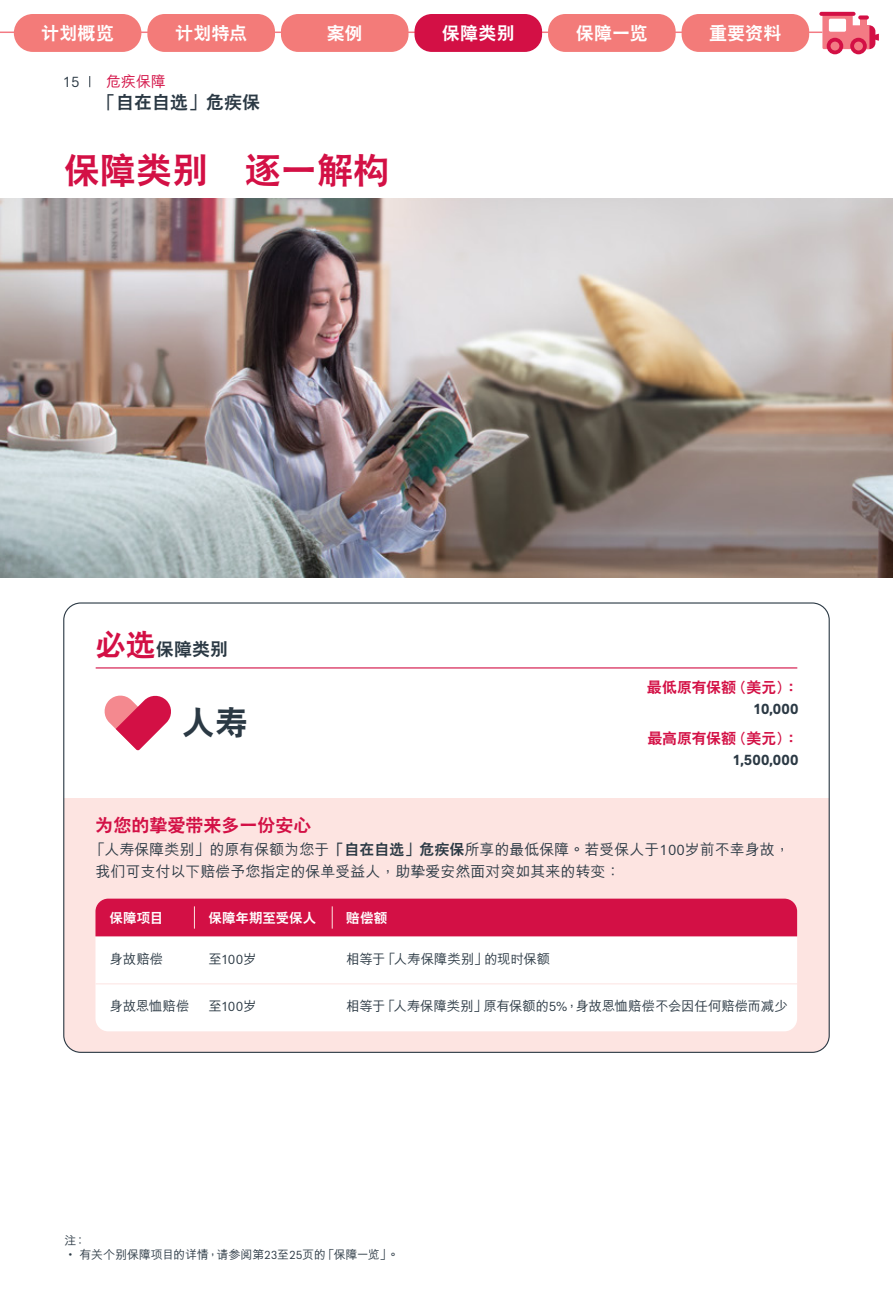
<style>
.page{position:relative;width:893px;height:1297px;background:#fff}
.page>*{position:absolute;margin:0;border:0;box-sizing:border-box;transform-origin:0 0}
.t1{font:800 36px "C Hei 2 HKS";letter-spacing:.005em;color:#d31045}
.t2{font:800 33px "C Hei 2 HKS";color:#2b3944}
.t3{font:800 18px "C Hei 2 HKS";letter-spacing:.015em;color:#fff}
.t4{font:800 18px "C Hei 2 HKS";color:#2b3944}
.t5{font:800 18px "C Hei 2 HKS";color:#d31045}
.t6{font:500 15px/22.5px "M Hei HKS";color:#2b3944}
.t7{font:800 15px "C Hei 2 HKS";letter-spacing:-.005em;color:#d31045}
.t8{font:700 15px "AIA Everest";letter-spacing:.015em;color:#2b3944}
.t9{font:500 15px "M Hei HKS";color:#d31045}
.t10{font:15px "AIA Everest";color:#2b3944}
.t11{font:500 13.5px "M Hei HKS";letter-spacing:-.02em;color:#2b3944}
.t12{font:800 13.5px "C Hei 2 HKS";letter-spacing:.005em;color:#fff}
.t13{font:13.5px "AIA Everest";letter-spacing:-.015em;color:#2b3944}
.t14{font:500 12px/13.5px "M Hei HKS";letter-spacing:-.015em;color:#2b3944}
.s1{font-size:30px;color:#d31045}
.s2{font-family:"C Hei 2 HKS";font-weight:800}
.s3{font-family:"AIA Everest";font-weight:400}
.s4{font-family:"M Hei HKS";font-weight:500}
.s5{font-family:"Koz Go Pr 6 N";font-weight:400}
</style>
<div class="page">
<div style="left:65px;top:798px;width:763px;height:253px;background:#fde4e1"></div>
<img style="left:0;top:199px;width:893px;height:378px">
<svg style="left:104px;top:695px;width:67px;height:55px"></svg>
<svg style="left:95px;top:936px;width:702px;height:95px"></svg>
<div style="left:95px;top:899px;width:702px;height:37px;background:#d31045"></div>
<hr style="left:96px;top:983px;width:701px;height:1px;background:#fde4e1">
<hr style="left:96px;top:667px;width:701px;height:1px;background:#d31045">
<hr style="left:0;top:32px;width:822px;height:1px;background:#f37b84">
<div style="left:14px;top:14px;width:127px;height:38px;background:#f37b79;border-radius:19px"></div>
<div style="left:147px;top:14px;width:128px;height:38px;background:#f37b79;border-radius:17px"></div>
<div style="left:414px;top:14px;width:128px;height:38px;background:#d31045;border-radius:17px"></div>
<div style="left:281px;top:14px;width:127px;height:38px;background:#f37b79;border-radius:17px"></div>
<div style="left:548px;top:14px;width:128px;height:38px;background:#f37b79;border-radius:17px"></div>
<div style="left:682px;top:14px;width:127px;height:38px;background:#f37b79;border-radius:17px"></div>
<svg style="left:822px;top:14px;width:57px;height:35px"></svg>
<div style="left:860px;top:19px;width:7px;height:7px;background:#f37b84"></div>
<div style="left:858px;top:15px;width:11px;height:5px;background:#d31045;border-radius:2px"></div>
<div style="left:829px;top:19px;width:17px;height:13px;background:#fff;border-radius:2px"></div>
<svg style="left:819px;top:12px;width:36px;height:4px"></svg>
<svg style="left:850px;top:38px;width:17px;height:16px"></svg>
<div style="left:854px;top:42px;width:9px;height:8px;background:#f37b84;border-radius:50%"></div>
<svg style="left:827px;top:38px;width:16px;height:16px"></svg>
<div style="left:830px;top:42px;width:9px;height:8px;background:#f37b84;border-radius:50%"></div>
<p class="t3" style="left:41px;top:21px;width:74px">計劃概覽</p>
<p class="t3" style="left:175px;top:21px;width:74px">計劃特點</p>
<p class="t3" style="left:327px;top:21px;width:37px">案例</p>
<p class="t3" style="left:442px;top:21px;width:74px">保障類別</p>
<p class="t3" style="left:576px;top:21px;width:73px">保障一覽</p>
<p class="t3" style="left:709px;top:21px;width:74px">重要資料</p>
<p class="t10" style="left:63px;top:73px;width:18px">15</p>
<p class="t9" style="left:106px;top:70px;width:61px">危疾保障</p>
<p class="t4" style="left:98px;top:90px;width:163px">「自在自選」危疾保</p>
<h1 class="t1" style="left:64px;top:147px;width:327px">保障類別 逐一解構</h1>
<p class="t4" style="left:96px;top:638px;width:134px"><span class="s1">必選</span>保障類別</p>
<h2 class="t2" style="left:182px;top:701px;width:68px">人壽</h2>
<p class="t7" style="left:647px;top:677px;width:153px">最低原有保額（美元）：</p>
<p class="t8" style="left:753px;top:700px;width:47px">10,000</p>
<p class="t7" style="left:647px;top:728px;width:153px">最高原有保額（美元）：</p>
<p class="t8" style="left:732px;top:751px;width:68px">1,500,000</p>
<p class="t5" style="left:95px;top:813px;width:217px">為您的摯愛帶來多一份安心</p>
<p class="t6" style="left:95px;top:837px;width:696px;text-indent:-5px">「人壽保障類別」的原有保額為您於<span class="s2">「自在自選」危疾保</span>所享的最低保障。若受保人於<span class="s3">100</span>歲前不幸身故，我們可支付以下賠償予您指定的保單受益人，助摯愛安然面對突如其來的轉變：</p>
<p class="t12" style="left:110px;top:909px;width:55px">保障項目</p>
<p class="t11" style="left:110px;top:950px;width:55px">身故賠償</p>
<p class="t11" style="left:110px;top:997px;width:82px">身故恩恤賠償</p>
<p class="t12" style="left:208px;top:909px;width:109px">保障年期至受保人</p>
<p class="t12" style="left:346px;top:909px;width:42px">賠償額</p>
<p class="t11" style="left:346px;top:950px;width:206px">相等於「人壽保障類別」的現時保額</p>
<p class="t11" style="left:346px;top:997px;width:443px">相等於「人壽保障類別」原有保額的<span class="s3">5%</span>，身故恩恤賠償不會因任何賠償而減少</p>
<p class="t13" style="left:208px;top:952px;width:50px"><span class="s4">至</span>100<span class="s4">歲</span></p>
<p class="t13" style="left:208px;top:999px;width:50px"><span class="s4">至</span>100<span class="s4">歲</span></p>
<p class="t14" style="left:65px;top:1233px;width:336px">註：<br><span class="s5">・</span>有關個別保障項目的詳情，請參閱第<span class="s3">23</span>至<span class="s3">25</span>頁的「保障一覽」。</p>
</div>
